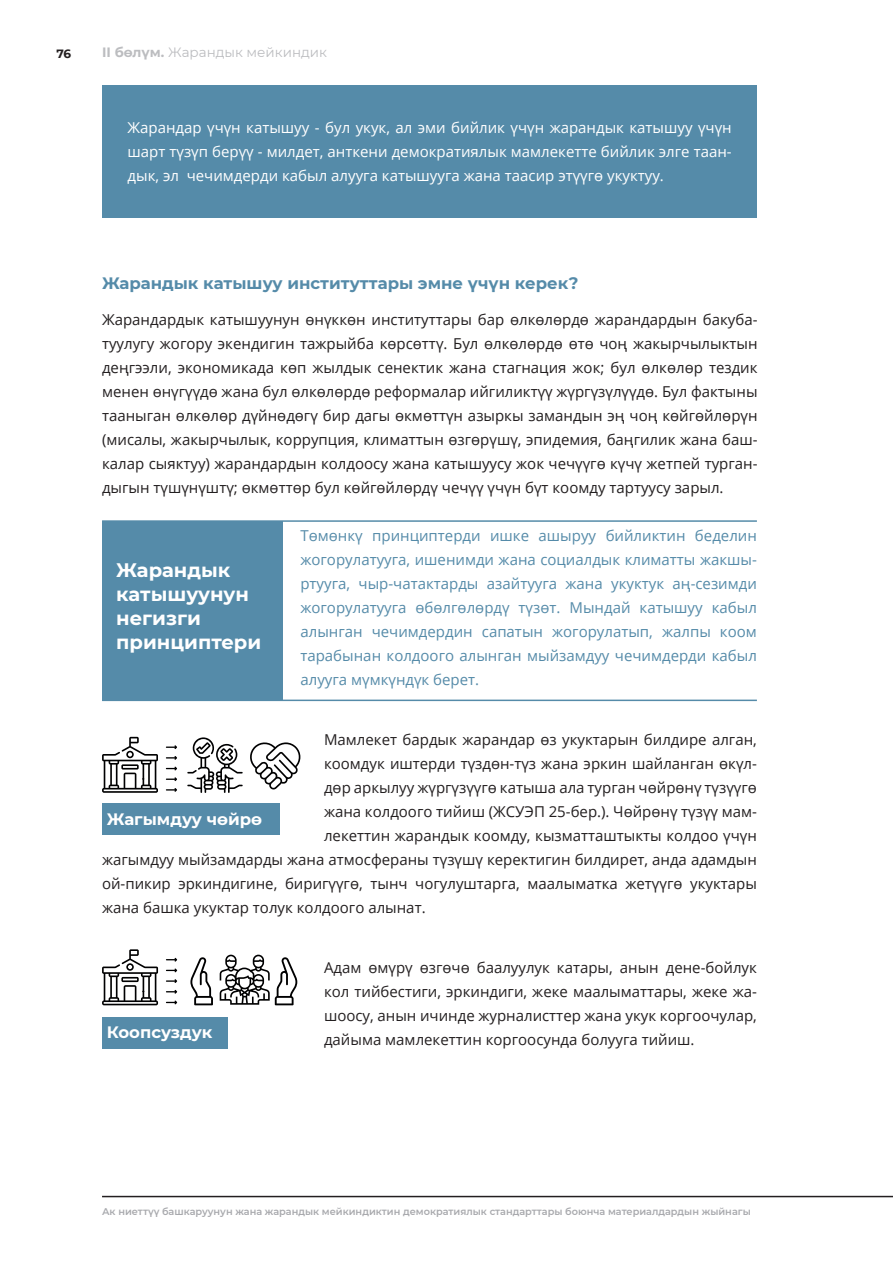
<style>
.page{position:relative;width:893px;height:1263px;background:#fff}
.page>*{position:absolute;margin:0;border:0;box-sizing:border-box;transform-origin:0 0}
.t1{font:700 19.5px "Montserrat";color:#fff}
.t2{font:700 16.5px "Montserrat";color:#558ba9}
.t3{font:700 16.5px "Montserrat";color:#fff}
.t4{font:15px/24px "Open Sans";color:#231f20;text-align:justify}
.t5{font:15px/24px "Open Sans";color:#558ba9;text-align:justify}
.t6{font:15px/24px "Open Sans";color:#fff;text-align:justify}
.t7{font:13.5px "Montserrat";color:#bcbdc0}
.t8{font:700 12px "Montserrat";color:#231f20}
.t9{font:600 9.75px "Montserrat";color:#a8a9ad}
.s1{font-weight:700}
</style>
<div class="page">
<hr style="left:102px;top:1196px;width:791px;height:1px;background:#231f20">
<div style="left:102px;top:85px;width:655px;height:132px;background:#558ba9"></div>
<div style="left:102px;top:521px;width:180px;height:179px;background:#558ba9"></div>
<hr style="left:102px;top:520px;width:655px;height:2px;background:#558ba9">
<hr style="left:102px;top:700px;width:655px;height:1px;background:#558ba9">
<div style="left:102px;top:804px;width:177px;height:31px;background:#558ba9"></div>
<div style="left:102px;top:1017px;width:125px;height:31px;background:#558ba9"></div>
<svg style="left:102px;top:737px;width:56px;height:56px"></svg>
<svg style="left:166px;top:745px;width:11px;height:4px"></svg>
<svg style="left:166px;top:756px;width:11px;height:4px"></svg>
<svg style="left:166px;top:766px;width:11px;height:4px"></svg>
<svg style="left:166px;top:777px;width:11px;height:4px"></svg>
<svg style="left:166px;top:788px;width:11px;height:4px"></svg>
<svg style="left:187px;top:737px;width:114px;height:56px"></svg>
<svg style="left:102px;top:949px;width:56px;height:56px"></svg>
<svg style="left:166px;top:958px;width:11px;height:4px"></svg>
<svg style="left:166px;top:968px;width:11px;height:4px"></svg>
<svg style="left:166px;top:979px;width:11px;height:4px"></svg>
<svg style="left:166px;top:990px;width:11px;height:4px"></svg>
<svg style="left:166px;top:1000px;width:11px;height:4px"></svg>
<svg style="left:220px;top:955px;width:77px;height:50px"></svg>
<svg style="left:190px;top:957px;width:23px;height:48px"></svg>
<p class="t8" style="left:56px;top:45px;width:16px">76</p>
<p class="t7" style="left:102px;top:43px;width:226px"><span class="s1">II бөлүм.</span> Жарандык мейкиндик</p>
<p class="t6" style="left:128px;top:115px;width:606px">Жарандар үчүн катышуу - бул укук, ал эми бийлик үчүн жарандык катышуу үчүн шарт түзүп берүү - милдет, анткени демократиялык мамлекетте бийлик элге таан&shy;дык, эл чечимдерди кабыл алууга катышууга жана таасир этүүгө укуктуу.</p>
<p class="t2" style="left:102px;top:271px;width:478px">Жарандык катышуу институттары эмне үчүн керек?</p>
<p class="t4" style="left:102px;top:307px;width:657px">Жарандардык катышуунун өнүккөн институттары бар өлкөлөрдө жарандардын бакуба&shy;туулугу жогору экендигин тажрыйба көрсөттү. Бул өлкөлөрдө өтө чоң жакырчылыктын деңгээли, экономикада көп жылдык сенектик жана стагнация жок; бул өлкөлөр тездик менен өнүгүүдө жана бул өлкөлөрдө реформалар ийгиликтүү жүргүзүлүүдө. Бул фактыны тааныган өлкөлөр дүйнөдөгү бир дагы өкмөттүн азыркы замандын эң чоң көйгөйлөрүн (мисалы, жакырчылык, коррупция, климаттын өзгөрүшү, эпидемия, баңгилик жана баш&shy;калар сыяктуу) жарандардын колдоосу жана катышуусу жок чечүүгө күчү жетпей турган&shy;дыгын түшүнүштү; өкмөттөр бул көйгөйлөрдү чечүү үчүн бүт коомду тартуусу зарыл.</p>
<p class="t5" style="left:300px;top:523px;width:458px">Төмөнкү принциптерди ишке ашыруу бийликтин беделин жогорулатууга, ишенимди жана социалдык климатты жакшы&shy;ртууга, чыр-чатактарды азайтууга жана укуктук аң-сезимди жогорулатууга өбөлгөлөрдү түзөт. Мындай катышуу кабыл алынган чечимдердин сапатын жогорулатып, жалпы коом тарабынан колдоого алынган мыйзамдуу чечимдерди кабыл алууга мүмкүндүк берет.</p>
<p class="t1" style="left:116px;top:556px;width:116px">Жарандык</p>
<p class="t1" style="left:116px;top:580px;width:134px">катышуунун</p>
<p class="t1" style="left:116px;top:604px;width:86px">негизги</p>
<p class="t1" style="left:116px;top:628px;width:147px">принциптери</p>
<p class="t3" style="left:107px;top:807px;width:157px">Жагымдуу чөйрө</p>
<p class="t4" style="left:324px;top:727px;width:434px">Мамлекет бардык жарандар өз укуктарын билдире алган, коомдук иштерди түздөн-түз жана эркин шайланган өкүл&shy;дөр аркылуу жүргүзүүгө катыша ала турган чөйрөнү түзүүгө жана колдоого тийиш (ЖСУЭП 25-бер.). Чөйрөнү түзүү мам&shy;лекеттин жарандык коомду, кызматташтыкты колдоо үчүн</p>
<p class="t4" style="left:102px;top:847px;width:656px">жагымдуу мыйзамдарды жана атмосфераны түзүшү керектигин билдирет, анда адамдын ой-пикир эркиндигине, биригүүгө, тынч чогулуштарга, маалыматка жетүүгө укуктары жана башка укуктар толук колдоого алынат.</p>
<p class="t3" style="left:107px;top:1020px;width:107px">Коопсуздук</p>
<p class="t4" style="left:324px;top:955px;width:434px">Адам өмүрү өзгөчө баалуулук катары, анын дене-бойлук кол тийбестиги, эркиндиги, жеке маалыматтары, жеке жа&shy;шоосу, анын ичинде журналисттер жана укук коргоочулар, дайыма мамлекеттин коргоосунда болууга тийиш.</p>
<p class="t9" style="left:102px;top:1204px;width:650px">Ак ниеттүү башкаруунун жана жарандык мейкиндиктин демократиялык стандарттары боюнча материалдардын жыйнагы</p>
</div>
